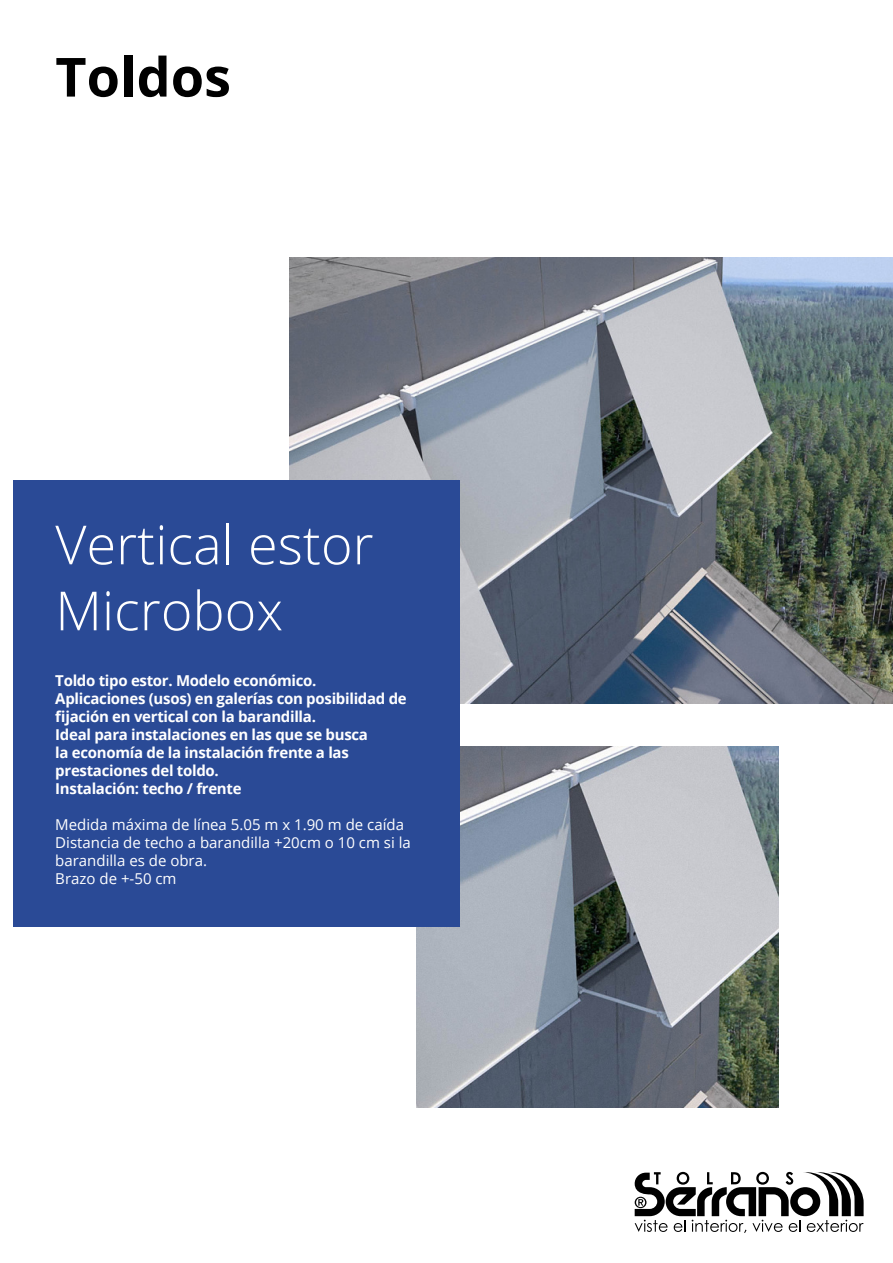
<style>
.page{position:relative;width:893px;height:1263px;background:#fff}
.page>*{position:absolute;margin:0;border:0;box-sizing:border-box;transform-origin:0 0}
.t1{font:300 54px/66px "Open Sans";color:#fff}
.t2{font:700 54px "Open Sans";color:#000}
.t3{font:700 15px/18px "Open Sans";letter-spacing:-.02em;color:#fff}
.t4{font:15px/18px "Open Sans";color:#fff}
</style>
<div class="page">
<svg style="left:634px;top:1172px;width:229px;height:61px"></svg>
<img style="left:417px;top:746px;width:361px;height:362px">
<img style="left:289px;top:257px;width:603px;height:447px">
<div style="left:13px;top:480px;width:446px;height:447px;background:#2a4a96"></div>
<h1 class="t2" style="left:55px;top:55px;width:177px">Toldos</h1>
<h1 class="t1" style="left:55px;top:517px;width:320px">Vertical estor<br>Microbox</h1>
<p class="t3" style="left:55px;top:673px;width:353px">Toldo tipo estor. Modelo económico.<br>Aplicaciones (usos) en galerías con posibilidad de fijación en vertical con la barandilla.<br>Ideal para instalaciones en las que se busca<br>la economía de la instalación frente a las prestaciones del toldo.<br>Instalación: techo / frente</p>
<p class="t4" style="left:55px;top:816px;width:357px">Medida máxima de línea 5.05 m x 1.90 m de caída<br>Distancia de techo a barandilla +20cm o 10 cm si la barandilla es de obra.<br>Brazo de +-50 cm</p>
</div>
